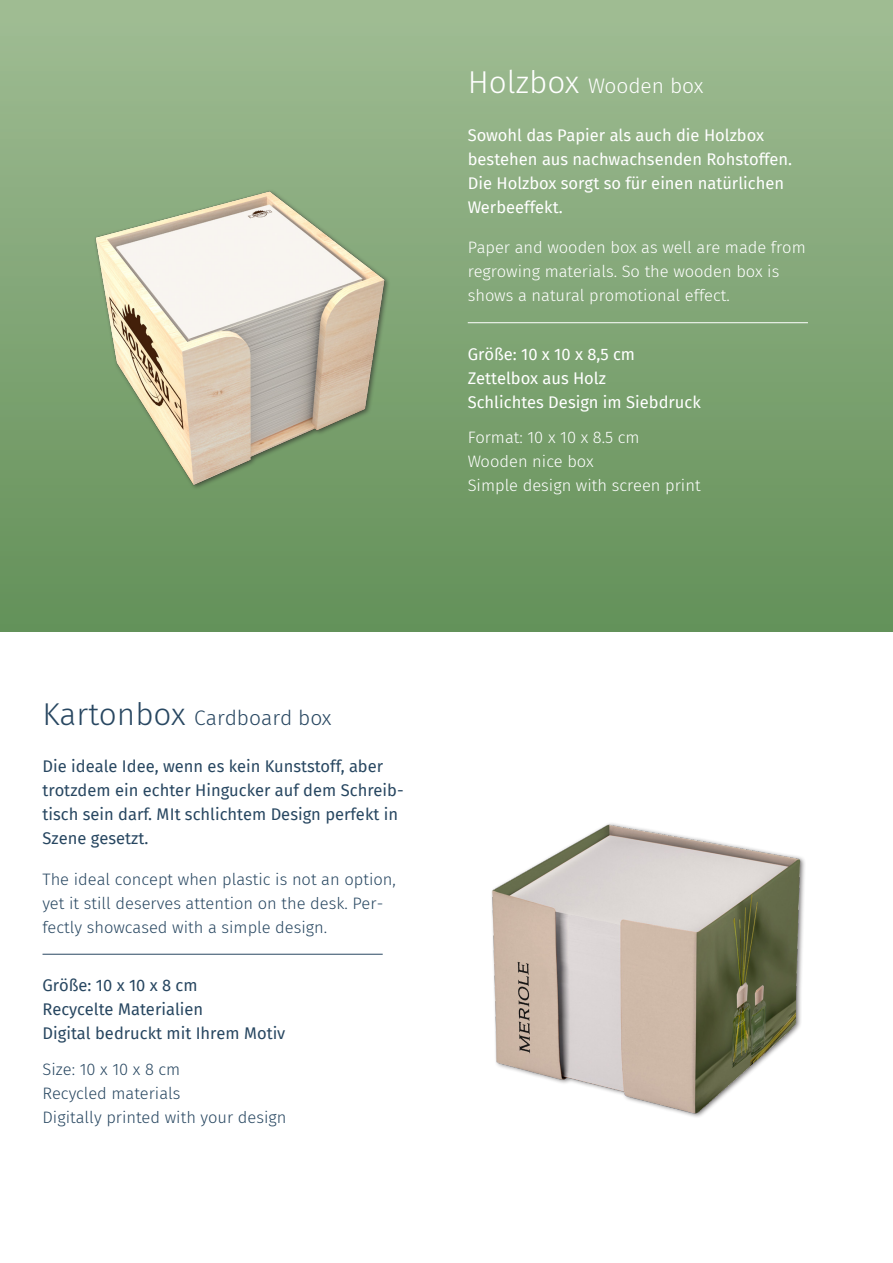
<style>
.page{position:relative;width:893px;height:1263px;background:#fff}
.page>*{position:absolute;margin:0;border:0;box-sizing:border-box;transform-origin:0 0}
.t1{font:300 21px "Fira Sans";color:#284761}
.t2{font:300 21px "Fira Sans";color:#fff}
.t3{font:16.5px/24px "Fira Sans";color:#284761}
.t4{font:16.5px/24px "Fira Sans";color:#fff}
.t5{font:300 16.5px/24px "Fira Sans";color:#284761}
.t6{font:300 16.5px/24px "Fira Sans";color:#fff}
.s1{font-size:31.5px}
</style>
<div class="page">
<div style="left:0;top:0;width:893px;height:631px;background:linear-gradient(to bottom,#a0bc94,#639059)"></div>
<hr style="left:43px;top:954px;width:340px;height:1px;background:#284761">
<hr style="left:468px;top:322px;width:340px;height:1px;background:#fff">
<img style="left:491px;top:823px;width:314px;height:294px">
<img style="left:28px;top:114px;width:425px;height:426px">
<p class="t2" style="left:468px;top:71px;width:237px"><span class="s1">Holzbox</span> Wooden box</p>
<p class="t4" style="left:468px;top:122px;width:326px">Sowohl das Papier als auch die Holzbox bestehen aus nachwachsenden Rohstoffen.<br>Die Holzbox sorgt so für einen natürlichen Werbeeffekt.</p>
<p class="t6" style="left:468px;top:235px;width:339px">Paper and wooden box as well are made from regrowing materials. So the wooden box is shows a natural promotional effect.</p>
<p class="t4" style="left:468px;top:342px;width:235px">Größe: 10 x 10 x 8,5 cm<br>Zettelbox aus Holz<br>Schlichtes Design im Siebdruck</p>
<p class="t6" style="left:468px;top:426px;width:234px">Format: 10 x 10 x 8.5 cm<br>Wooden nice box<br>Simple design with screen print</p>
<p class="t1" style="left:43px;top:702px;width:291px"><span class="s1">Kartonbox</span> Cardboard box</p>
<p class="t3" style="left:43px;top:754px;width:363px">Die ideale Idee, wenn es kein Kunststoff, aber trotzdem ein echter Hingucker auf dem Schreib&shy;tisch sein darf. MIt schlichtem Design perfekt in Szene gesetzt.</p>
<p class="t5" style="left:43px;top:867px;width:355px">The ideal concept when plastic is not an option, yet it still deserves attention on the desk. Per&shy;fectly showcased with a simple design.</p>
<p class="t3" style="left:43px;top:973px;width:244px">Größe: 10 x 10 x 8 cm<br>Recycelte Materialien<br>Digital bedruckt mit Ihrem Motiv</p>
<p class="t5" style="left:43px;top:1057px;width:245px">Size: 10 x 10 x 8 cm<br>Recycled materials<br>Digitally printed with your design</p>
</div>
